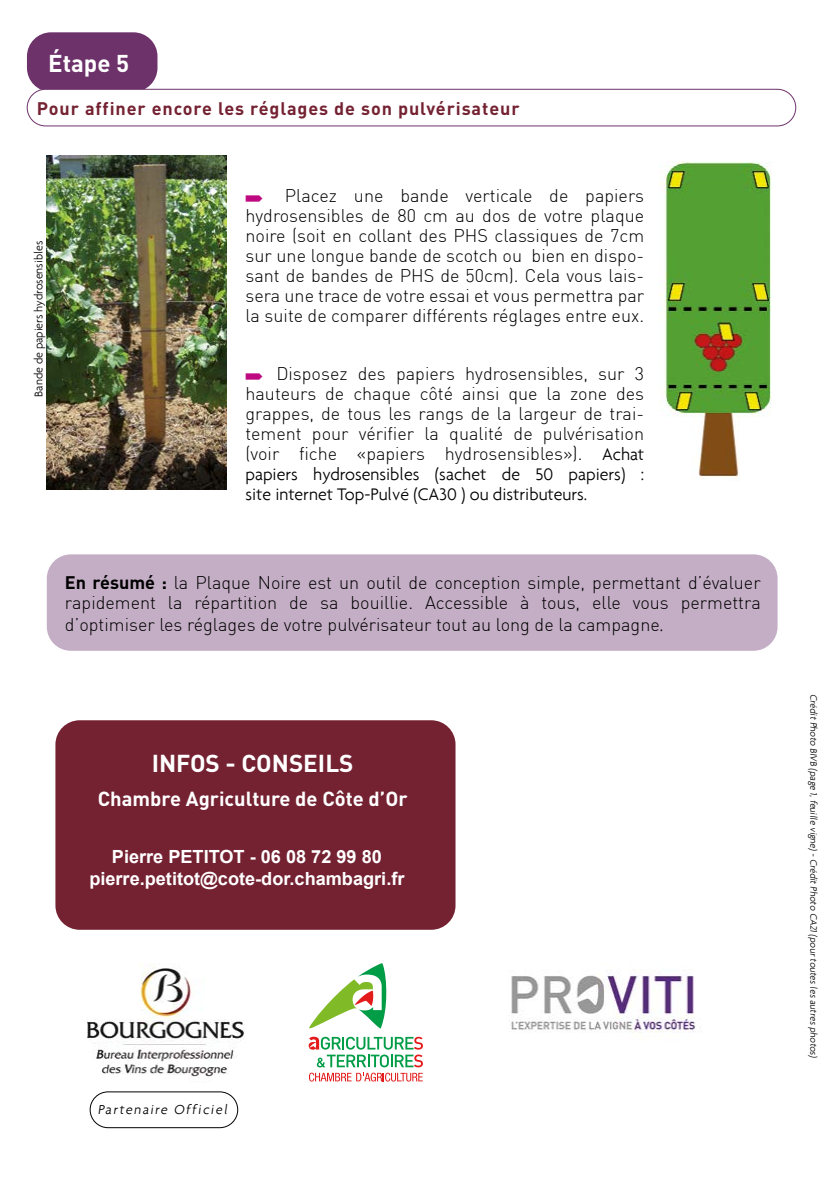
<style>
.page{position:relative;width:840px;height:1191px;background:#fff}
.page>*{position:absolute;margin:0;border:0;box-sizing:border-box;transform-origin:0 0}
.t1{font:700 24.2px "DINOT";color:#fff}
.t2{font:700 24px "DIN Pro";color:#fff}
.t3{font:700 20.2px "DINOT";color:#fff}
.t4{font:700 18.2px/21.8px "Arial";color:#fff;text-align:center}
.t5{font:300 18px/20px "DIN";color:#000;text-align:justify}
.t6{font:300 18px/20px "Agenda";color:#000}
.t7{font:700 18px "DIN Pro";letter-spacing:.05em;color:#742232}
.t8{font:300 14px "Agenda";color:#000}
.t9{font:300 12px "Agenda";color:#000}
.t10{font:italic 300 10px "Agenda";color:#000}
.s1{font-family:"Agenda"}
.s2{font-family:"DINOT";font-weight:700}
</style>
<div class="page">
<div style="left:27px;top:32px;width:130px;height:60px;background:#6e326b;border-radius:24px"></div>
<div style="left:27px;top:89px;width:768px;height:37px;background:#fff;border-radius:18px"></div>
<div style="left:27px;top:89px;width:768px;height:37px;border:1px solid #6e326b;border-radius:18px"></div>
<div style="left:47px;top:554px;width:730px;height:97px;background:#c4aec5;border-radius:24px"></div>
<img style="left:659px;top:161px;width:113px;height:319px">
<img style="left:47px;top:155px;width:180px;height:335px">
<div style="left:55px;top:720px;width:400px;height:209px;background:#742232;border-radius:24px"></div>
<svg style="left:308px;top:1036px;width:114px;height:45px"></svg>
<svg style="left:309px;top:963px;width:77px;height:65px"></svg>
<img style="left:87px;top:963px;width:158px;height:114px">
<div style="left:90px;top:1091px;width:148px;height:37px;border:1px solid #000;border-radius:18px"></div>
<img style="left:511px;top:970px;width:190px;height:63px">
<h2 class="t2" style="left:48px;top:47px;width:82px">Étape 5</h2>
<p class="t7" style="left:37px;top:96px;width:484px">Pour affiner encore les réglages de son pulvérisateur</p>
<p class="t9" style="left:31px;top:397px;width:157px;rotate:-90deg">Bande de papiers hydrosensibles</p>
<p class="t5" style="left:245px;top:185px;width:400px;text-indent:39px">Placez une bande verticale de papiers hydrosensibles de 80 cm au dos de votre plaque noire (soit en collant des PHS classiques de 7cm sur une longue bande de scotch ou bien en dispo&shy;sant de bandes de PHS de 50cm). Cela vous lais&shy;sera une trace de votre essai et vous permettra par la suite de comparer différents réglages entre eux.</p>
<p class="t5" style="left:245px;top:363px;width:400px;text-indent:31px">Disposez des papiers hydrosensibles, sur 3 hauteurs de chaque côté ainsi que la zone des grappes, de tous les rangs de la largeur de trai&shy;tement pour vérifier la qualité de pulvérisation (voir fiche «papiers hydrosensibles»). <span class="s1">Achat</span></p>
<p class="t6" style="left:245px;top:463px;width:400px">papiers hydrosensibles (sachet de 50 papiers) : site internet Top-Pulvé (CA30 ) ou distributeurs.</p>
<p class="t5" style="left:65px;top:572px;width:697px;line-height:20.8px"><span class="s2">En résumé :</span> la Plaque Noire est un outil de conception simple, permettant d’évaluer rapidement la répartition de sa bouillie. Accessible à tous, elle vous permettra d’optimiser les réglages de votre pulvérisateur tout au long de la campagne<span class="s1">.</span></p>
<h1 class="t1" style="left:152px;top:747px;width:203px">INFOS - CONSEILS</h1>
<p class="t3" style="left:98px;top:785px;width:311px">Chambre Agriculture de Côte d’Or</p>
<p class="t4" style="left:89px;top:846px;width:316px">Pierre PETITOT - 06 08 72 99 80 pierre.petitot@cote-dor.chambagri.fr</p>
<p class="t8" style="left:98px;top:1101px;width:133px">Partenaire Officiel</p>
<p class="t10" style="left:819px;top:694px;width:367px;rotate:90deg">Crédit Photo BIVB (page 1,feuille vig ne)- Crédit Photo CA21(pourtoutes les autres p hotos)</p>
</div>
